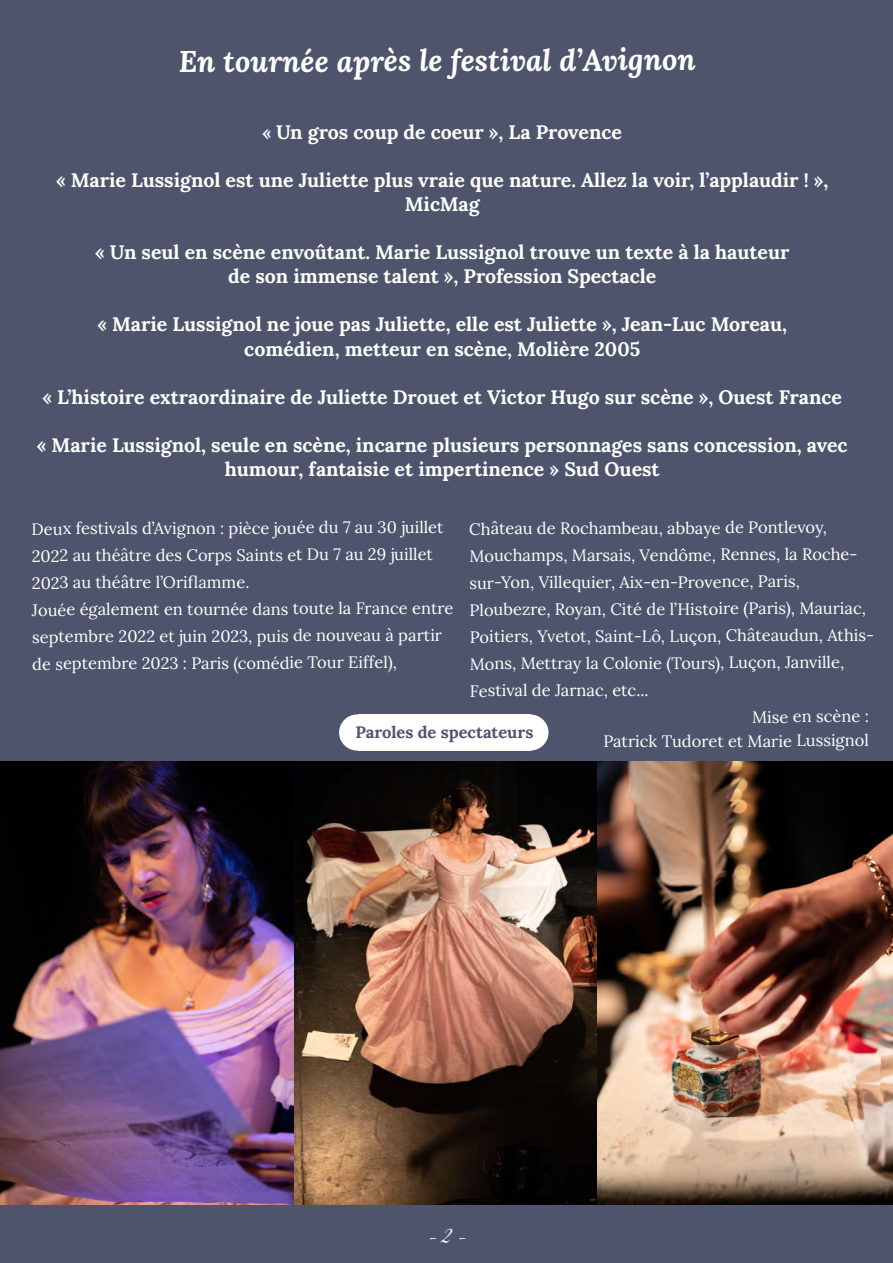
<style>
.page{position:relative;width:893px;height:1263px;background:#fff}
.page>*{position:absolute;margin:0;border:0;box-sizing:border-box;transform-origin:0 0}
.t1{font:italic 30px "Lora";letter-spacing:-.005em;color:#fff}
.t2{font:24px "Carattere";color:#fff}
.t3{font:19.5px/24px "Lora";color:#fff;text-align:center}
.t4{font:16.5px/27px "Lora";letter-spacing:-.005em;color:#fff}
.t5{font:16.5px "Lora";color:#4d546b}
.s1{font-size:18px}
</style>
<div class="page">
<div style="left:0;top:0;width:892px;height:1263px;background:#4d546b"></div>
<img style="left:0;top:761px;width:294px;height:444px">
<img style="left:294px;top:761px;width:598px;height:444px">
<div style="left:358px;top:714px;width:173px;height:36px;background:#fff"></div>
<div style="left:512px;top:714px;width:37px;height:36px;background:#fff;border-radius:50%"></div>
<div style="left:339px;top:714px;width:36px;height:36px;background:#fff;border-radius:50%"></div>
<hr style="left:892px;top:0;width:1px;height:1263px;background:#dcddec">
<h1 class="t1" style="left:179px;top:40px;width:518px">En tournée après le festival d’Avignon</h1>
<p class="t3" style="left:262px;top:119px;width:361px"><span class="s1">«</span> Un gros coup de coeur », La Provence</p>
<p class="t3" style="left:56px;top:167px;width:774px">« Marie Lussignol est une Juliette plus vraie que nature. Allez la voir, l’applaudir ! »,<br>MicMag</p>
<p class="t3" style="left:95px;top:239px;width:696px">« Un seul en scène envoûtant. Marie Lussignol trouve un texte à la hauteur de son immense talent », Profession Spectacle</p>
<p class="t3" style="left:97px;top:311px;width:691px">« Marie Lussignol ne joue pas Juliette, elle est Juliette », Jean-Luc Moreau, comédien, metteur en scène, Molière 2005</p>
<p class="t3" style="left:43px;top:383px;width:801px">« L’histoire extraordinaire de Juliette Drouet et Victor Hugo sur scène », Ouest France</p>
<p class="t3" style="left:37px;top:431px;width:812px">« Marie Lussignol, seule en scène, incarne plusieurs personnages sans concession, avec humour, fantaisie et impertinence » Sud Ouest</p>
<p class="t4" style="left:32px;top:513px;width:423px">Deux festivals d’Avignon : pièce jouée du 7 au 30 juillet 2022 au théâtre des Corps Saints et Du 7 au 29 juillet 2023 au théâtre l’Oriflamme.<br>Jouée également en tournée dans toute la France entre septembre 2022 et juin 2023, puis de nouveau à partir de septembre 2023 : Paris (comédie Tour Eiffel),</p>
<p class="t4" style="left:469px;top:513px;width:359px">Château de Rochambeau, abbaye de Pontlevoy,</p>
<p class="t4" style="left:469px;top:540px;width:390px">Mouchamps, Marsais, Vendôme, Rennes, la Roche-</p>
<p class="t4" style="left:469px;top:567px;width:332px">sur-Yon, Villequier, Aix-en-Provence, Paris,</p>
<p class="t4" style="left:470px;top:594px;width:398px">Ploubezre, Royan, Cité de l’Histoire (Paris), Mauriac,</p>
<p class="t4" style="left:470px;top:621px;width:406px">Poitiers, Yvetot, Saint-Lô, Luçon, Châteaudun, Athis-</p>
<p class="t4" style="left:470px;top:648px;width:376px">Mons, Mettray la Colonie (Tours), Luçon, Janville,</p>
<p class="t4" style="left:470px;top:676px;width:180px">Festival de Jarnac, etc...</p>
<p class="t4" style="left:752px;top:702px;width:118px">Mise en scène :</p>
<p class="t4" style="left:603px;top:726px;width:267px">Patrick Tudoret et Marie Lussignol</p>
<p class="t5" style="left:355px;top:719px;width:179px">Paroles de spectateurs</p>
<h2 class="t2" style="left:427px;top:1221px;width:41px">- 2 -</h2>
</div>
